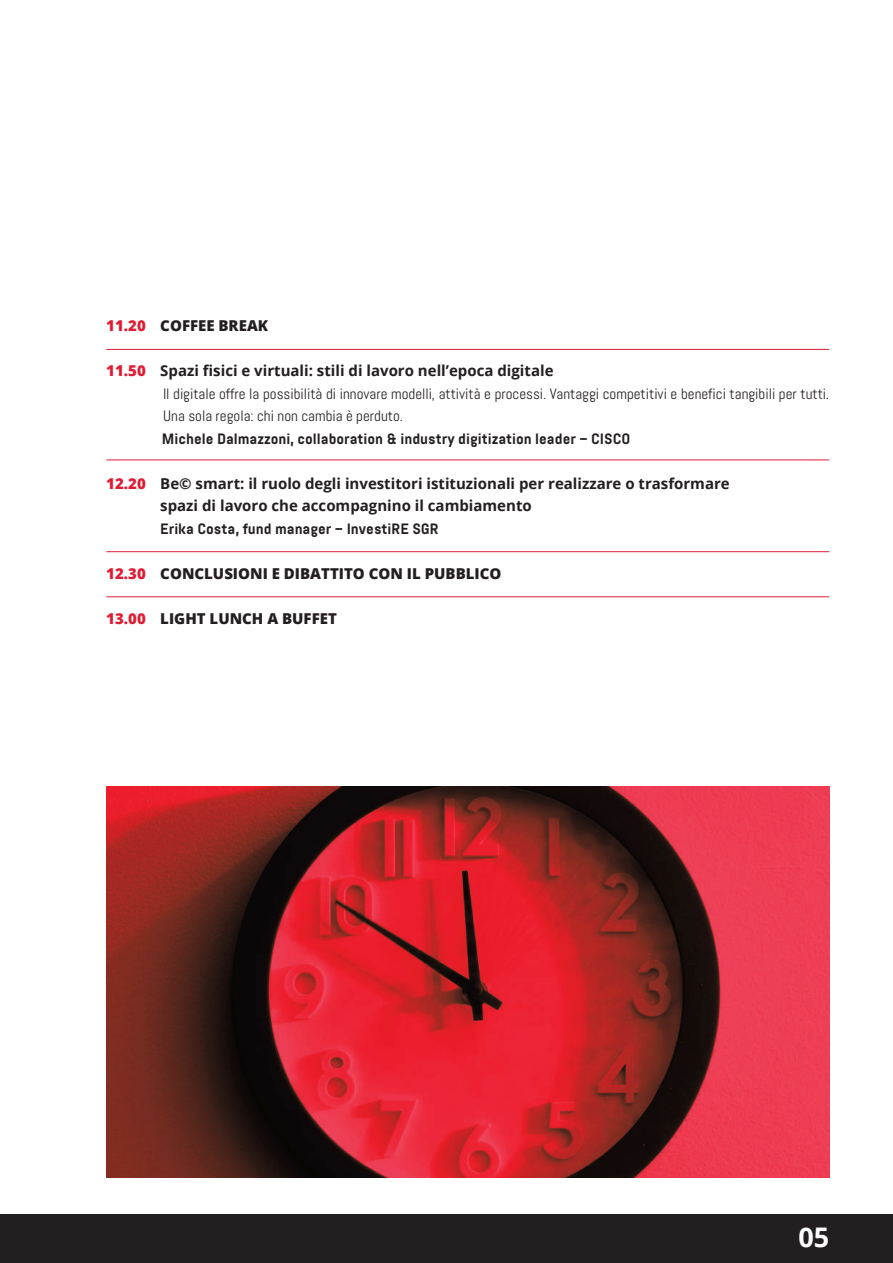
<style>
.page{position:relative;width:893px;height:1263px;background:#fff}
.page>*{position:absolute;margin:0;border:0;box-sizing:border-box;transform-origin:0 0}
.t1{font:700 27px "Open Sans";color:#fff}
.t2{font:700 15px/22.5px "Open Sans";color:#231f20}
.t3{font:15px/22.5px "Abel";color:#231f20}
.t4{font:700 15px "Abel Pro";color:#231f20}
.t5{font:800 15px "Open Sans";color:#231f20}
.s1{color:#de1d35}
.s2{font-weight:800;color:#de1d35}
</style>
<div class="page">
<div style="left:0;top:1214px;width:893px;height:49px;background:#231f20"></div>
<img style="left:106px;top:787px;width:723px;height:391px">
<hr style="left:106px;top:349px;width:723px;height:1px;background:#de1d35">
<hr style="left:106px;top:460px;width:723px;height:1px;background:#de1d35">
<hr style="left:106px;top:551px;width:723px;height:1px;background:#de1d35">
<hr style="left:106px;top:596px;width:723px;height:1px;background:#de1d35">
<p class="t5" style="left:106px;top:314px;width:163px"><span class="s1">11.20</span> COFFEE BREAK</p>
<p class="t2" style="left:106px;top:359px;width:449px"><span class="s2">11.50</span> Spazi fisici e virtuali: stili di lavoro nell’epoca digitale</p>
<p class="t3" style="left:163px;top:382px;width:667px">Il digitale offre la possibilità di innovare modelli, attività e processi. Vantaggi competitivi e benefici tangibili per tutti.<br>Una sola regola: chi non cambia è perduto.</p>
<p class="t4" style="left:162px;top:428px;width:470px">Michele Dalmazzoni, collaboration &amp; industry digitization leader – CISCO</p>
<p class="t2" style="left:160px;top:472px;width:571px;text-indent:-54px"><span class="s2">12.20</span> Be© smart: il ruolo degli investitori istituzionali per realizzare o trasformare spazi di lavoro che accompagnino il cambiamento</p>
<p class="t4" style="left:160px;top:518px;width:280px">Erika Costa, fund manager – InvestiRE SGR</p>
<p class="t5" style="left:106px;top:562px;width:397px"><span class="s1">12.30</span> CONCLUSIONI E DIBATTITO CON IL PUBBLICO</p>
<p class="t5" style="left:106px;top:607px;width:232px"><span class="s1">13.00</span> LIGHT LUNCH A BUFFET</p>
<h1 class="t1" style="left:798px;top:1218px;width:32px">05</h1>
</div>
